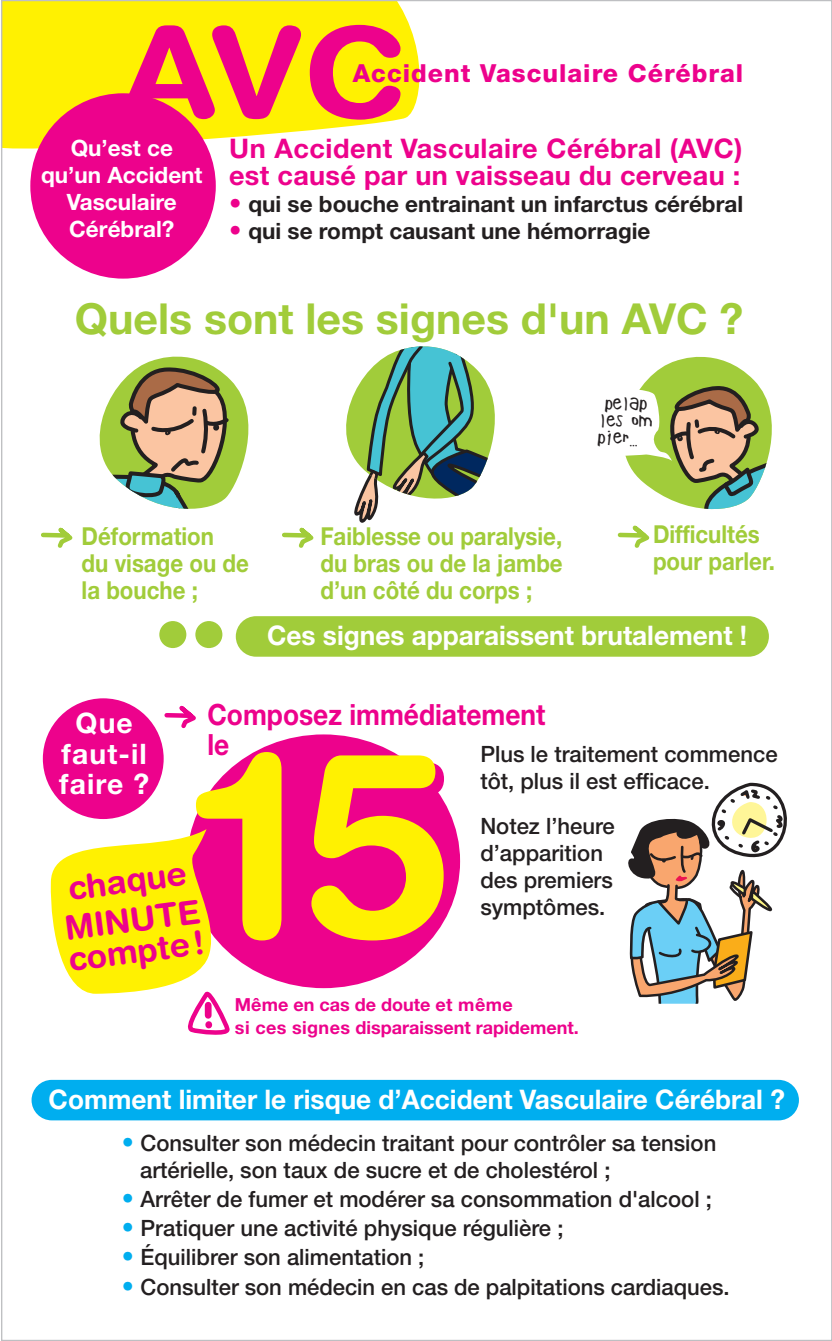
<style>
.page{position:relative;width:832px;height:1341px;background:#fff}
.page>*{position:absolute;margin:0;border:0;box-sizing:border-box;transform-origin:0 0}
.t1{font:700 125.55px "Helvetica Rounded";color:#ed028c;scale:1.12 1}
.t2{font:700 42.75px "Helvetica Neue";color:#a1cc3a}
.t3{font:700 33.07px/39.4px "Helvetica Rounded";color:#ed028c}
.t4{font:700 29.25px/29.2px "Helvetica Neue";color:#ed028c;scale:.9 1}
.t5{font:700 28.12px/30.2px "Helvetica Neue";letter-spacing:.04em;color:#fff;text-align:center}
.t6{font:700 27px "Helvetica Neue";color:#fff}
.t7{font:700 27px/27px "Helvetica Neue";letter-spacing:.01em;color:#ed028c}
.t8{font:800 24.97px "Helvetica Neue";letter-spacing:.04em;color:#ed028c}
.t9{font:700 24.75px/27px "Helvetica Neue";color:#a1cc3a;scale:.9 1}
.t10{font:500 22.5px/27px "Helvetica Neue";color:#231f20}
.t11{font:700 22.5px "Helvetica Neue";color:#231f20}
.t12{font:700 22.5px/27px "Helvetica Neue";color:#fff;text-align:center}
.t13{font:700 18px/22.5px "Helvetica Neue";color:#ed028c}
.t14{font:17.1px/17.1px "Childs Play Age Seven";color:#231f20}
.s1{font-size:24.75px;color:#ed028c}
.s2{font-weight:700;font-size:24.75px;color:#00aeef}
</style>
<div class="page">
<div style="left:236px;top:616px;width:532px;height:40px;background:#a1cc3a;border-radius:20px"></div>
<svg style="left:4px;top:3px;width:416px;height:149px;background:#fef219"></svg>
<div style="left:30px;top:93px;width:186px;height:186px;background:#ed028c;border-radius:50%"></div>
<div style="left:187px;top:734px;width:273px;height:254px;background:#ed028c;border-radius:50%"></div>
<div style="left:43px;top:698px;width:120px;height:121px;background:#ed028c;border-radius:50%"></div>
<svg style="left:41px;top:527px;width:32px;height:21px"></svg>
<svg style="left:164px;top:705px;width:32px;height:24px"></svg>
<svg style="left:282px;top:527px;width:32px;height:21px"></svg>
<svg style="left:617px;top:525px;width:33px;height:23px"></svg>
<svg style="left:628px;top:782px;width:159px;height:222px"></svg>
<div style="left:195px;top:621px;width:27px;height:27px;background:#a1cc3a;border-radius:50%"></div>
<div style="left:159px;top:621px;width:27px;height:27px;background:#a1cc3a;border-radius:50%"></div>
<div style="left:32px;top:1079px;width:766px;height:41px;background:#00aeef;border-radius:20px"></div>
<svg style="left:346px;top:346px;width:149px;height:177px"></svg>
<svg style="left:99px;top:356px;width:150px;height:153px"></svg>
<svg style="left:625px;top:356px;width:147px;height:154px"></svg>
<svg style="left:311px;top:755px;width:141px;height:192px"></svg>
<svg style="left:50px;top:752px;width:240px;height:283px"></svg>
<h1 class="t1" style="left:122px;top:25px;width:253px">AVC</h1>
<p class="t8" style="left:352px;top:64px;width:392px">Accident Vasculaire Cérébral</p>
<p class="t12" style="left:41px;top:136px;width:163px">Qu’est ce qu’un Accident<br>Vasculaire<br>Cérébral?</p>
<p class="t7" style="left:229px;top:137px;width:514px">Un Accident Vasculaire Cérébral (AVC) est causé par un vaisseau du cerveau :</p>
<p class="t11" style="left:229px;top:195px;width:515px"><span class="s1">•</span> qui se bouche entrainant un infarctus cérébral</p>
<p class="t11" style="left:229px;top:222px;width:422px"><span class="s1">•</span> qui se rompt causant une hémorragie</p>
<h2 class="t2" style="left:75px;top:304px;width:669px">Quels sont les signes d'un AVC ?</h2>
<p class="t14" style="left:597px;top:395px;width:57px;text-indent:7px">pelap les om pier…</p>
<p class="t9" style="left:82px;top:524px;width:187px">Déformation<br>du visage ou de la bouche ;</p>
<p class="t9" style="left:320px;top:524px;width:271px;text-align:justify">Faiblesse ou paralysie, du bras ou de la jambe d’un côté du corps ;</p>
<p class="t9" style="left:652px;top:523px;width:137px">Difficultés pour parler.</p>
<p class="t6" style="left:267px;top:625px;width:481px">Ces signes apparaissent brutalement !</p>
<h3 class="t4" style="left:207px;top:703px;width:377px">Composez immédiatement le</h3>
<p class="t5" style="left:59px;top:711px;width:91px">Que faut-il faire ?</p>
<p class="t10" style="left:480px;top:743px;width:298px">Plus le traitement commence tôt, plus il est efficace.</p>
<p class="t10" style="left:480px;top:815px;width:136px">Notez l’heure d’apparition des premiers symptômes.</p>
<h3 class="t3" style="left:58px;top:872px;width:138px;rotate:-7deg">chaque<br>MINUTE</h3>
<h3 class="t3" style="left:67px;top:942px;width:137px;rotate:-7deg">compte !</h3>
<p class="t13" style="left:235px;top:995px;width:345px">Même en cas de doute et même<br>si ces signes disparaissent rapidement.</p>
<p class="t6" style="left:49px;top:1089px;width:737px">Comment limiter le risque d’Accident Vasculaire Cérébral ?</p>
<p class="t10" style="left:140px;top:1131px;width:577px;text-indent:-18px"><span class="s2">•</span> Consulter son médecin traitant pour contrôler sa tension artérielle, son taux de sucre et de cholestérol ;</p>
<p class="t10" style="left:122px;top:1187px;width:591px"><span class="s2">•</span> Arrêter de fumer et modérer sa consommation d'alcool ;</p>
<p class="t10" style="left:122px;top:1216px;width:443px"><span class="s2">•</span> Pratiquer une activité physique régulière ;</p>
<p class="t10" style="left:122px;top:1246px;width:304px"><span class="s2">•</span> Équilibrer son alimentation ;</p>
<p class="t10" style="left:122px;top:1275px;width:609px"><span class="s2">•</span> Consulter son médecin en cas de palpitations cardiaques.</p>
</div>
